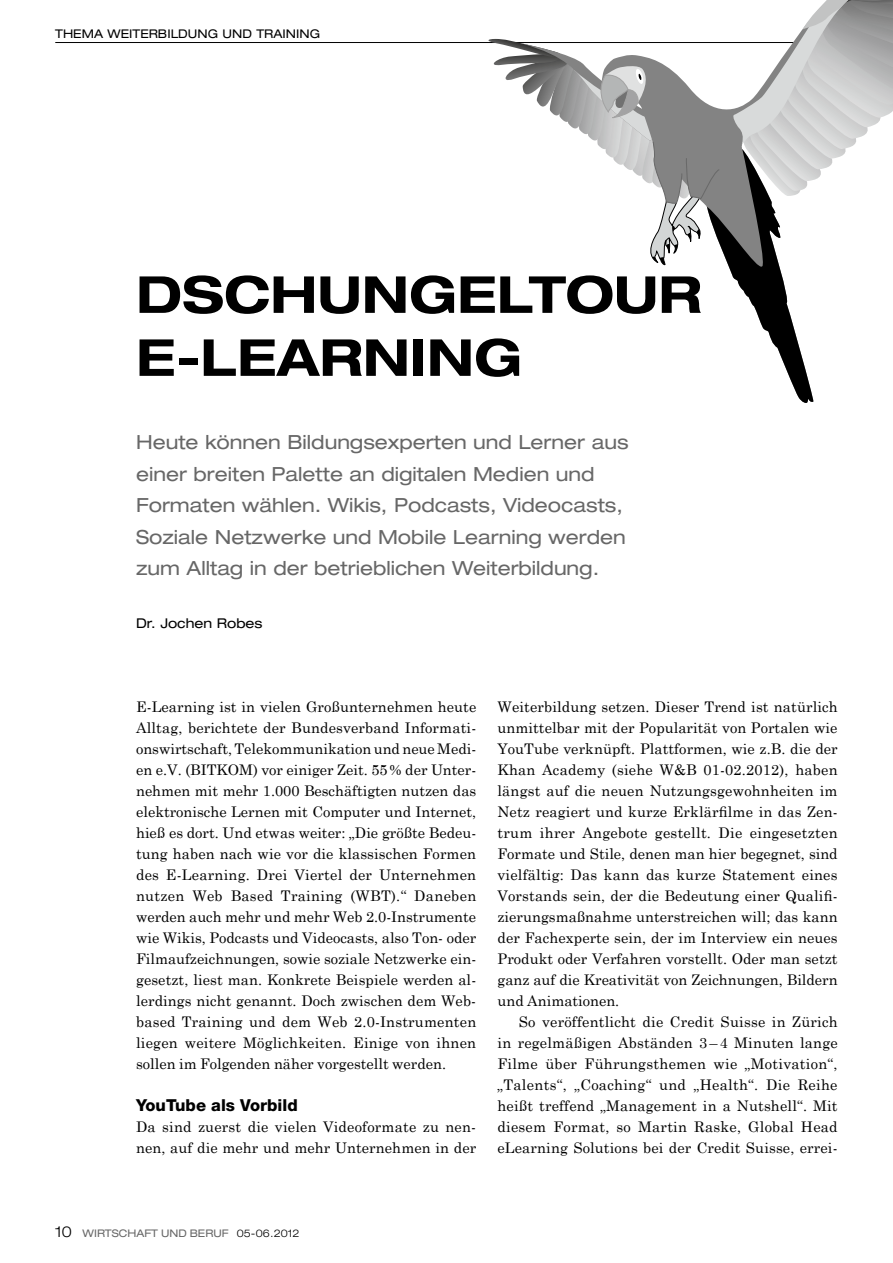
<style>
.page{position:relative;width:893px;height:1263px;background:#fff}
.page>*{position:absolute;margin:0;border:0;box-sizing:border-box;transform-origin:0 0}
.t1{font:700 expanded 51px/63px "Helvetica Neue";color:#000}
.t2{font:expanded 19.5px/31.5px "Helvetica Neue";color:#676767}
.t3{font:800 16.5px "Helvetica Neue";color:#000}
.t4{font:14.7px/21px "Century Schoolbook";letter-spacing:.005em;color:#000;text-align:justify}
.t5{font:expanded 13.5px "Helvetica Neue";color:#000}
.t6{font:expanded 12px "Helvetica Neue";color:#000}
.t7{font:expanded 10.5px "Helvetica Neue";color:#676767}
.s1{font-weight:300;font-size:15px;color:#000}
.s2{font-weight:300;color:#000}
</style>
<div class="page">
<hr style="left:55px;top:42px;width:838px;height:1px;background:#000">
<svg style="left:789px;top:377px;width:25px;height:26px"></svg>
<svg style="left:488px;top:0;width:405px;height:377px"></svg>
<p class="t6" style="left:55px;top:27px;width:266px">Thema Weiterbildung und Training</p>
<h1 class="t1" style="left:136px;top:262px;width:567px">DSCHUNGELTOUR<br>E-LEARNING</h1>
<p class="t2" style="left:136px;top:426px;width:494px">Heute können Bildungsexperten und Lerner aus einer breiten Palette an digitalen Medien und -Formaten wählen. Wikis, Podcasts, Videocasts, Soziale Netzwerke und Mobile Learning werden zum Alltag in der betrieblichen Weiterbildung.</p>
<p class="t5" style="left:136px;top:615px;width:128px">Dr. Jochen Robes</p>
<p class="t4" style="left:136px;top:696px;width:342px">E-Learning ist in vielen Großunternehmen heute Alltag, berichtete der Bundesverband Informati&shy;onswirtschaft, Telekommunikation und neue Medi&shy;en e.V. (BITKOM) vor einiger Zeit. 55% der Unter&shy;nehmen mit mehr 1.000 Beschäftigten nutzen das elektronische Lernen mit Computer und Internet, hieß es dort. Und etwas weiter: „Die größte Bedeu&shy;tung haben nach wie vor die klassischen Formen des E-Learning. Drei Viertel der Unternehmen nutzen Web Based Training (WBT).“ Daneben werden auch mehr und mehr Web 2.0-Instrumente wie Wikis, Podcasts und Videocasts, also Ton- oder Filmaufzeichnungen, sowie soziale Netzwerke ein&shy;gesetzt, liest man. Konkrete Beispiele werden al&shy;lerdings nicht genannt. Doch zwischen dem Web&shy;based Training und dem Web 2.0-Instrumenten liegen weitere Möglichkeiten. Einige von ihnen sollen im Folgenden näher vorgestellt werden.</p>
<p class="t3" style="left:136px;top:1095px;width:163px">YouTube als Vorbild</p>
<p class="t4" style="left:136px;top:1116px;width:342px">Da sind zuerst die vielen Videoformate zu nen&shy;nen, auf die mehr und mehr Unternehmen in der</p>
<p class="t4" style="left:497px;top:696px;width:342px">Weiterbildung setzen. Dieser Trend ist natürlich unmittelbar mit der Popularität von Portalen wie YouTube verknüpft. Plattformen, wie z.B. die der Khan Academy (siehe W&amp;B 01-02.2012), haben längst auf die neuen Nutzungsgewohnheiten im Netz reagiert und kurze Erklärfilme in das Zen&shy;trum ihrer Angebote gestellt. Die eingesetzten Formate und Stile, denen man hier begegnet, sind vielfältig: Das kann das kurze Statement eines Vorstands sein, der die Bedeutung einer Qualifi&shy;zierungsmaßnahme unterstreichen will; das kann der Fachexperte sein, der im Interview ein neues Produkt oder Verfahren vorstellt. Oder man setzt ganz auf die Kreativität von Zeichnungen, Bildern und Animationen.</p>
<p class="t4" style="left:497px;top:1011px;width:342px;text-indent:21px">So veröffentlicht die Credit Suisse in Zürich in regelmäßigen Abständen 3 – 4 Minuten lange Filme über Führungsthemen wie „Motivation“, „Talents“, „Coaching“ und „Health“. Die Reihe heißt treffend „Management in a Nutshell“. Mit diesem Format, so Martin Raske, Global Head eLearning Solutions bei der Credit Suisse, errei-</p>
<p class="t7" style="left:55px;top:1227px;width:246px"><span class="s1">10</span> Wirtschaft und Beruf <span class="s2">05-06.2012</span></p>
</div>
